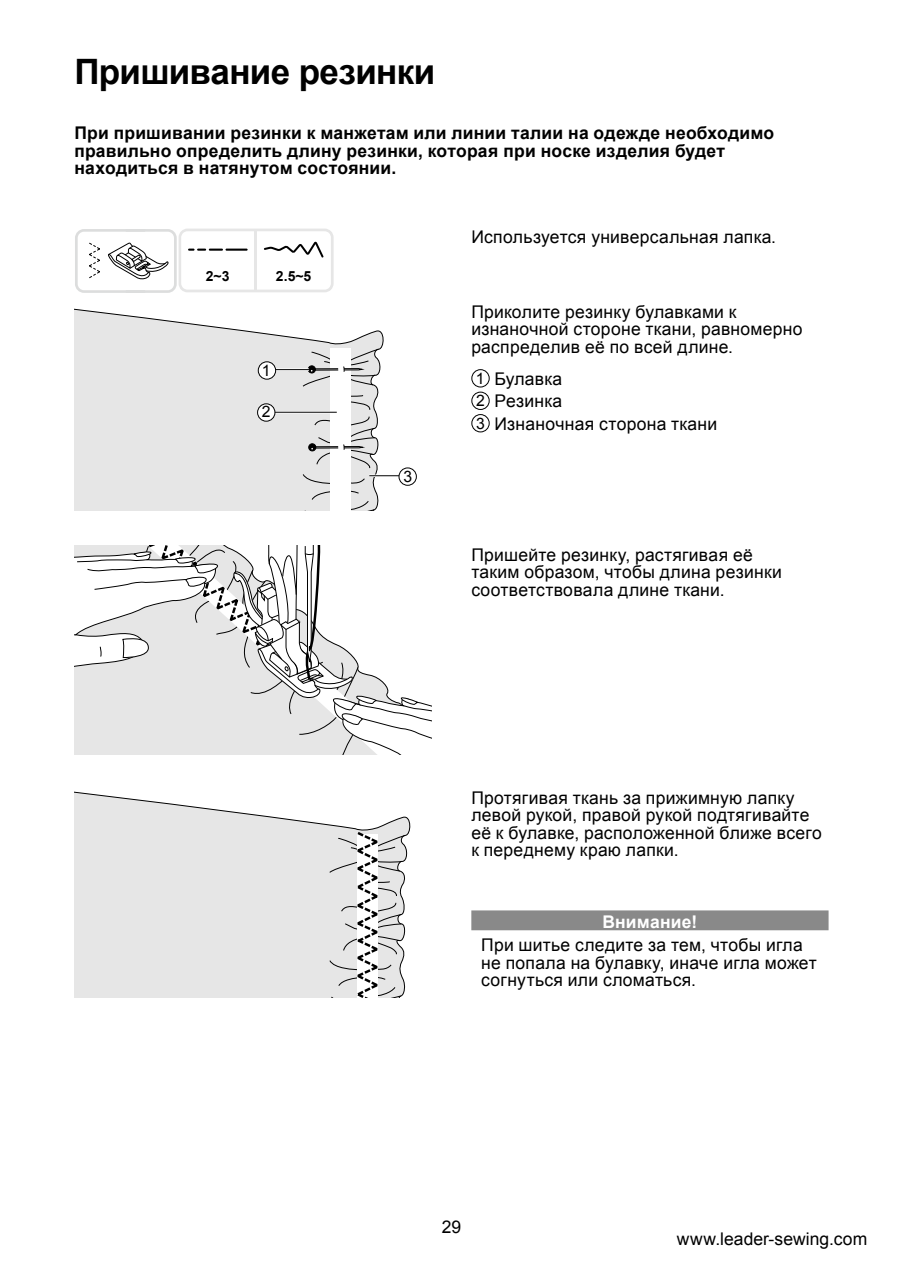
<style>
.page{position:relative;width:903px;height:1275px;background:#fff}
.page>*{position:absolute;margin:0;border:0;box-sizing:border-box;transform-origin:0 0}
.t1{font:700 35px "Arial";letter-spacing:-.02em;color:#000}
.t2{font:17.5px/17.5px "Arial";letter-spacing:.015em;color:#000}
.t3{font:700 17.5px/17.5px "Arial";letter-spacing:.015em;color:#000}
.t4{font:700 17.5px "Arial";letter-spacing:.01em;color:#fff}
.t5{font:15.75px "Arial";color:#000}
.t6{font:700 14px "Arial";color:#000}
.s1{font-size:15.75px}
</style>
<div class="page">
<svg style="left:75px;top:229px;width:259px;height:64px"></svg>
<svg style="left:74px;top:546px;width:358px;height:208px"></svg>
<svg style="left:74px;top:791px;width:337px;height:206px"></svg>
<svg style="left:329px;top:830px;width:77px;height:167px"></svg>
<svg style="left:74px;top:308px;width:310px;height:203px"></svg>
<hr style="left:274px;top:411px;width:63px;height:2px;background:#fff">
<hr style="left:274px;top:412px;width:63px;height:1px;background:#000">
<div style="left:258px;top:404px;width:17px;height:17px;background:#fff;border-radius:50%"></div>
<div style="left:257px;top:403px;width:18px;height:19px;border:1px solid #000;border-radius:50%"></div>
<svg style="left:302px;top:349px;width:77px;height:38px"></svg>
<svg style="left:302px;top:416px;width:73px;height:68px"></svg>
<hr style="left:274px;top:368px;width:35px;height:3px;background:#fff">
<hr style="left:274px;top:369px;width:35px;height:1px;background:#000">
<div style="left:258px;top:362px;width:18px;height:17px;background:#fff;border-radius:50%"></div>
<div style="left:258px;top:361px;width:18px;height:19px;border:1px solid #000;border-radius:50%"></div>
<hr style="left:369px;top:474px;width:35px;height:3px;background:#fff">
<hr style="left:369px;top:475px;width:35px;height:1px;background:#000">
<div style="left:399px;top:468px;width:17px;height:17px;background:#fff;border-radius:50%"></div>
<div style="left:398px;top:467px;width:19px;height:19px;border:1px solid #000;border-radius:50%"></div>
<div style="left:471px;top:369px;width:19px;height:18px;border:1px solid #000;border-radius:50%"></div>
<div style="left:471px;top:392px;width:19px;height:18px;border:1px solid #000;border-radius:50%"></div>
<div style="left:471px;top:414px;width:19px;height:18px;border:1px solid #000;border-radius:50%"></div>
<div style="left:471px;top:910px;width:357px;height:20px;background:#898989"></div>
<h1 class="t1" style="left:74px;top:49px;width:362px">Пришивание резинки</h1>
<p class="t3" style="left:74px;top:125px;width:701px">При пришивании резинки к манжетам или линии талии на одежде необходимо правильно определить длину резинки, которая при носке изделия будет находиться в натянутом состоянии.</p>
<p class="t6" style="left:206px;top:267px;width:25px">2~3</p>
<p class="t6" style="left:276px;top:267px;width:37px">2.5~5</p>
<p class="t5" style="left:262px;top:360px;width:10px">1</p>
<p class="t5" style="left:262px;top:402px;width:10px">2</p>
<p class="t5" style="left:404px;top:466px;width:10px">3</p>
<p class="t2" style="left:471px;top:228px;width:306px">Используется универсальная лапка.</p>
<p class="t2" style="left:471px;top:303px;width:333px">Приколите резинку булавками к изнаночной стороне ткани, равномерно распределив её по всей длине.</p>
<p class="t2" style="left:476px;top:368px;width:243px;line-height:22.4px"><span class="s1">1</span> Булавка<br><span class="s1">2</span> Резинка<br><span class="s1">3</span> Изнаночная сторона ткани</p>
<p class="t2" style="left:471px;top:546px;width:312px">Пришейте резинку, растягивая её таким образом, чтобы длина резинки соответствовала длине ткани.</p>
<p class="t2" style="left:471px;top:789px;width:352px">Протягивая ткань за прижимную лапку левой рукой, правой рукой подтягивайте её к булавке, расположенной ближе всего к переднему краю лапки.</p>
<p class="t4" style="left:602px;top:910px;width:96px">Внимание!</p>
<p class="t2" style="left:481px;top:936px;width:337px">При шитье следите за тем, чтобы игла не попала на булавку, иначе игла может согнуться или сломаться.</p>
<p class="t2" style="left:442px;top:1218px;width:21px">29</p>
<p class="t2" style="left:677px;top:1231px;width:192px">www.leader-sewing.com</p>
</div>
